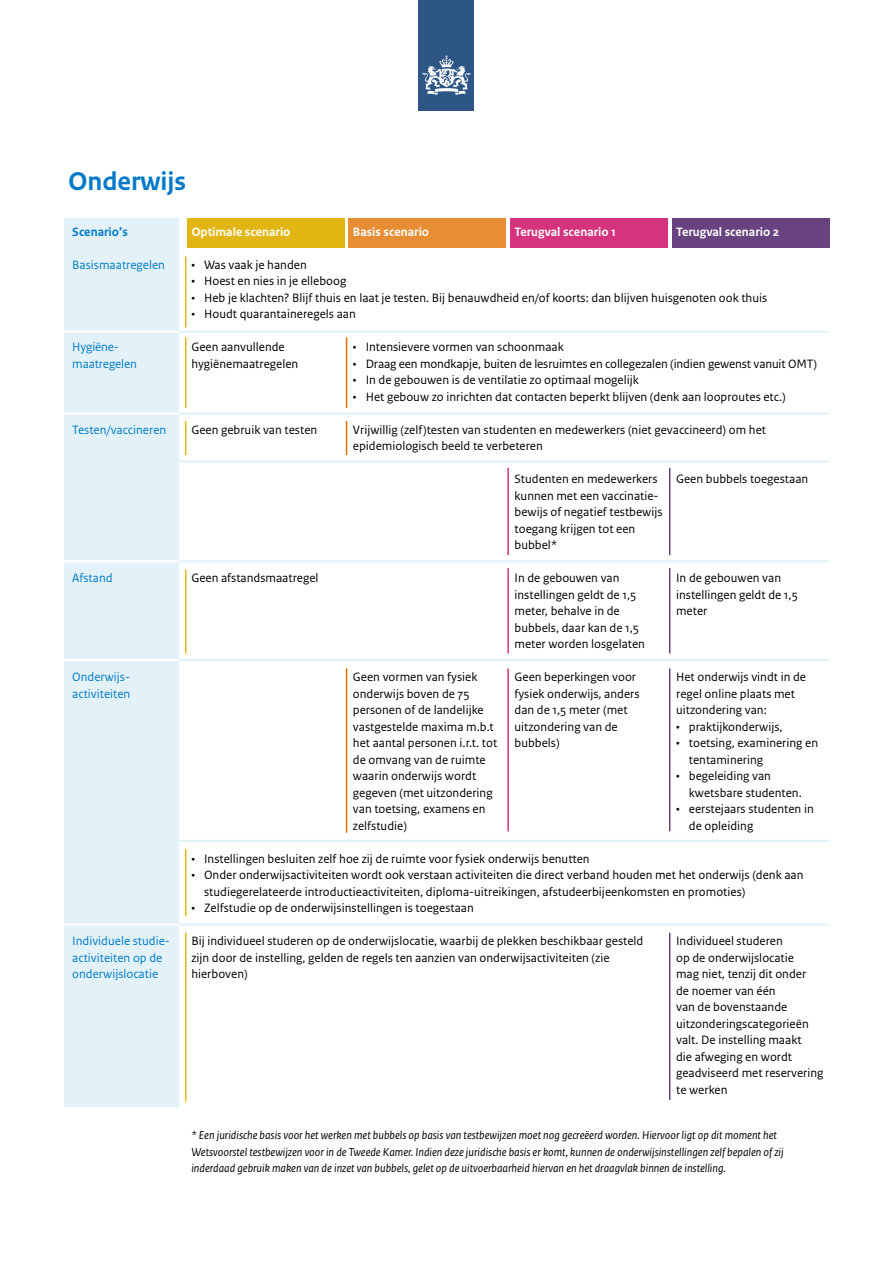
<style>
.page{position:relative;width:893px;height:1263px;background:#fff}
.page>*{position:absolute;margin:0;border:0;box-sizing:border-box;transform-origin:0 0}
.t1{font:700 27px "Rijksoverheid Sans Text";color:#007ac7}
.t2{font:12.75px/16.5px "Rijksoverheid Sans Text";color:#000}
.t3{font:12.75px/16.5px "Rijksoverheid Sans Text";color:#007bc7}
.t4{font:700 12.75px "Rijksoverheid Sans Text";color:#fff}
.t5{font:700 12.75px "Rijksoverheid Sans Text";color:#007bc7}
.t6{font:italic 12px/16.5px "Rijksoverheid Sans Text";color:#000}
</style>
<div class="page">
<div style="left:64px;top:218px;width:115px;height:889px;background:#e3f2f9"></div>
<div style="left:419px;top:0;width:55px;height:111px;background:#2d5586"></div>
<svg style="left:423px;top:55px;width:47px;height:40px"></svg>
<hr style="left:64px;top:331px;width:757px;height:2px;background:#fff">
<hr style="left:179px;top:331px;width:650px;height:2px;background:#e3f2f9">
<hr style="left:64px;top:412px;width:757px;height:3px;background:#fff">
<hr style="left:179px;top:412px;width:650px;height:3px;background:#e3f2f9">
<hr style="left:179px;top:460px;width:650px;height:3px;background:#e3f2f9">
<hr style="left:179px;top:840px;width:650px;height:2px;background:#e3f2f9">
<hr style="left:64px;top:560px;width:757px;height:2px;background:#fff">
<hr style="left:179px;top:560px;width:650px;height:2px;background:#e3f2f9">
<hr style="left:64px;top:659px;width:757px;height:2px;background:#fff">
<hr style="left:179px;top:659px;width:650px;height:2px;background:#e3f2f9">
<hr style="left:64px;top:923px;width:757px;height:3px;background:#fff">
<hr style="left:179px;top:923px;width:650px;height:3px;background:#e3f2f9">
<div style="left:187px;top:218px;width:157px;height:30px;background:#e1b612"></div>
<div style="left:349px;top:218px;width:157px;height:30px;background:#e78d33"></div>
<div style="left:510px;top:218px;width:158px;height:30px;background:#d5337d"></div>
<div style="left:672px;top:218px;width:157px;height:30px;background:#68437f"></div>
<hr style="left:346px;top:337px;width:1px;height:71px;background:#e17000">
<hr style="left:185px;top:337px;width:1px;height:71px;background:#e1b612">
<hr style="left:185px;top:421px;width:1px;height:34px;background:#e1b612">
<hr style="left:185px;top:570px;width:1px;height:83px;background:#e1b612">
<hr style="left:185px;top:849px;width:1px;height:67px;background:#e1b612">
<hr style="left:185px;top:933px;width:1px;height:168px;background:#e1b612">
<hr style="left:185px;top:257px;width:1px;height:70px;background:#e1b612">
<hr style="left:346px;top:421px;width:1px;height:34px;background:#e17000">
<hr style="left:507px;top:468px;width:2px;height:87px;background:#ca005d">
<hr style="left:507px;top:568px;width:2px;height:85px;background:#ca005d">
<hr style="left:507px;top:668px;width:2px;height:163px;background:#ca005d">
<hr style="left:669px;top:468px;width:1px;height:87px;background:#42145f">
<hr style="left:669px;top:568px;width:1px;height:85px;background:#42145f">
<hr style="left:669px;top:668px;width:1px;height:163px;background:#42145f">
<hr style="left:669px;top:933px;width:1px;height:167px;background:#42145f">
<hr style="left:346px;top:668px;width:1px;height:165px;background:#e17000">
<p class="t1" style="left:68px;top:166px;width:120px">Onderwijs</p>
<p class="t5" style="left:72px;top:224px;width:57px">Scenario’s</p>
<p class="t3" style="left:72px;top:256px;width:94px">Basismaatregelen</p>
<p class="t3" style="left:72px;top:339px;width:48px">Hygiëne-</p>
<p class="t3" style="left:72px;top:355px;width:66px">maatregelen</p>
<p class="t3" style="left:72px;top:421px;width:95px">Testen/vaccineren</p>
<p class="t3" style="left:72px;top:570px;width:42px">Afstand</p>
<p class="t3" style="left:72px;top:669px;width:59px">Onderwijs-</p>
<p class="t3" style="left:72px;top:685px;width:60px">activiteiten</p>
<p class="t3" style="left:72px;top:933px;width:99px">Individuele studie&shy;activiteiten op de onderwijslocatie</p>
<p class="t4" style="left:191px;top:224px;width:101px">Optimale scenario</p>
<p class="t4" style="left:353px;top:224px;width:78px">Basis scenario</p>
<p class="t4" style="left:514px;top:224px;width:103px">Terugval scenario 1</p>
<p class="t4" style="left:676px;top:224px;width:105px">Terugval scenario 2</p>
<p class="t2" style="left:191px;top:256px;width:117px">• Was vaak je handen</p>
<p class="t2" style="left:191px;top:273px;width:157px">• Hoest en nies in je elleboog</p>
<p class="t2" style="left:191px;top:289px;width:577px">• Heb je klachten? Blijf thuis en laat je testen. Bij benauwdheid en/of koorts: dan blijven huisgenoten ook thuis</p>
<p class="t2" style="left:191px;top:306px;width:166px">• Houdt quarantaineregels aan</p>
<p class="t2" style="left:191px;top:339px;width:95px">Geen aanvullende</p>
<p class="t2" style="left:353px;top:339px;width:212px">• Intensievere vormen van schoonmaak</p>
<p class="t2" style="left:191px;top:355px;width:108px">hygiënemaatregelen</p>
<p class="t2" style="left:353px;top:355px;width:466px">• Draag een mondkapje, buiten de lesruimtes en collegezalen (indien gewenst vanuit OMT)</p>
<p class="t2" style="left:353px;top:372px;width:287px">• In de gebouwen is de ventilatie zo optimaal mogelijk</p>
<p class="t2" style="left:353px;top:388px;width:434px">• Het gebouw zo inrichten dat contacten beperkt blijven (denk aan looproutes etc.)</p>
<p class="t2" style="left:191px;top:421px;width:127px">Geen gebruik van testen</p>
<p class="t2" style="left:353px;top:421px;width:415px">Vrijwillig (zelf)testen van studenten en medewerkers (niet gevaccineerd) om het epidemiologisch beeld te verbeteren</p>
<p class="t2" style="left:191px;top:570px;width:129px">Geen afstandsmaatregel</p>
<p class="t2" style="left:353px;top:669px;width:146px">Geen vormen van fysiek onderwijs boven de 75 personen of de landelijke vastgestelde maxima m.b.t het aantal personen i.r.t. tot de omvang van de ruimte waarin onderwijs wordt gegeven (met uitzondering van toetsing, examens en zelfstudie)</p>
<p class="t2" style="left:514px;top:471px;width:150px">Studenten en medewerkers kunnen met een vaccinatie&shy;bewijs of negatief testbewijs toegang krijgen tot een bubbel*</p>
<p class="t2" style="left:514px;top:570px;width:132px">In de gebouwen van instellingen geldt de 1,5 meter, behalve in de bubbels, daar kan de 1,5 meter worden losgelaten</p>
<p class="t2" style="left:514px;top:669px;width:127px">Geen beperkingen voor fysiek onderwijs, anders dan de 1,5 meter (met uitzondering van de bubbels)</p>
<p class="t2" style="left:676px;top:471px;width:134px">Geen bubbels toegestaan</p>
<p class="t2" style="left:676px;top:570px;width:123px">In de gebouwen van instellingen geldt de 1,5 meter</p>
<p class="t2" style="left:676px;top:669px;width:131px">Het onderwijs vindt in de regel online plaats met uitzondering van:</p>
<p class="t2" style="left:676px;top:718px;width:108px">• praktijkonderwijs,</p>
<p class="t2" style="left:689px;top:735px;width:131px;text-indent:-13px">• toetsing, examinering en tentaminering</p>
<p class="t2" style="left:689px;top:768px;width:114px;text-indent:-13px">• begeleiding van kwetsbare studenten.</p>
<p class="t2" style="left:689px;top:801px;width:126px;text-indent:-13px">• eerstejaars studenten in de opleiding</p>
<p class="t2" style="left:191px;top:850px;width:400px">• Instellingen besluiten zelf hoe zij de ruimte voor fysiek onderwijs benutten</p>
<p class="t2" style="left:204px;top:867px;width:601px;text-indent:-13px">• Onder onderwijsactiviteiten wordt ook verstaan activiteiten die direct verband houden met het onderwijs (denk aan studiegerelateerde introductieactiviteiten, diploma-uitreikingen, afstudeerbijeenkomsten en promoties)</p>
<p class="t2" style="left:191px;top:900px;width:284px">• Zelfstudie op de onderwijsinstellingen is toegestaan</p>
<p class="t2" style="left:191px;top:933px;width:454px">Bij individueel studeren op de onderwijslocatie, waarbij de plekken beschikbaar gesteld zijn door de instelling, gelden de regels ten aanzien van onderwijsactiviteiten (zie hierboven)</p>
<p class="t2" style="left:676px;top:933px;width:149px">Individueel studeren<br>op de onderwijslocatie<br>mag niet, tenzij dit onder<br>de noemer van één<br>van de bovenstaande uitzonderingscategorieën valt. De instelling maakt<br>die afweging en wordt geadviseerd met reservering te werken</p>
<p class="t6" style="left:191px;top:1127px;width:594px">* Een juridische basis voor het werken met bubbels op basis van testbewijzen moet nog gecreëerd worden. Hiervoor ligt op dit moment het<br>Wetsvoorstel testbewijzen voor in de Tweede Kamer. Indien deze juridische basis er komt, kunnen de onderwijsinstellingen zelf bepalen of zij inderdaad gebruik maken van de inzet van bubbels, gelet op de uitvoerbaarheid hiervan en het draagvlak binnen de instelling.</p>
</div>
